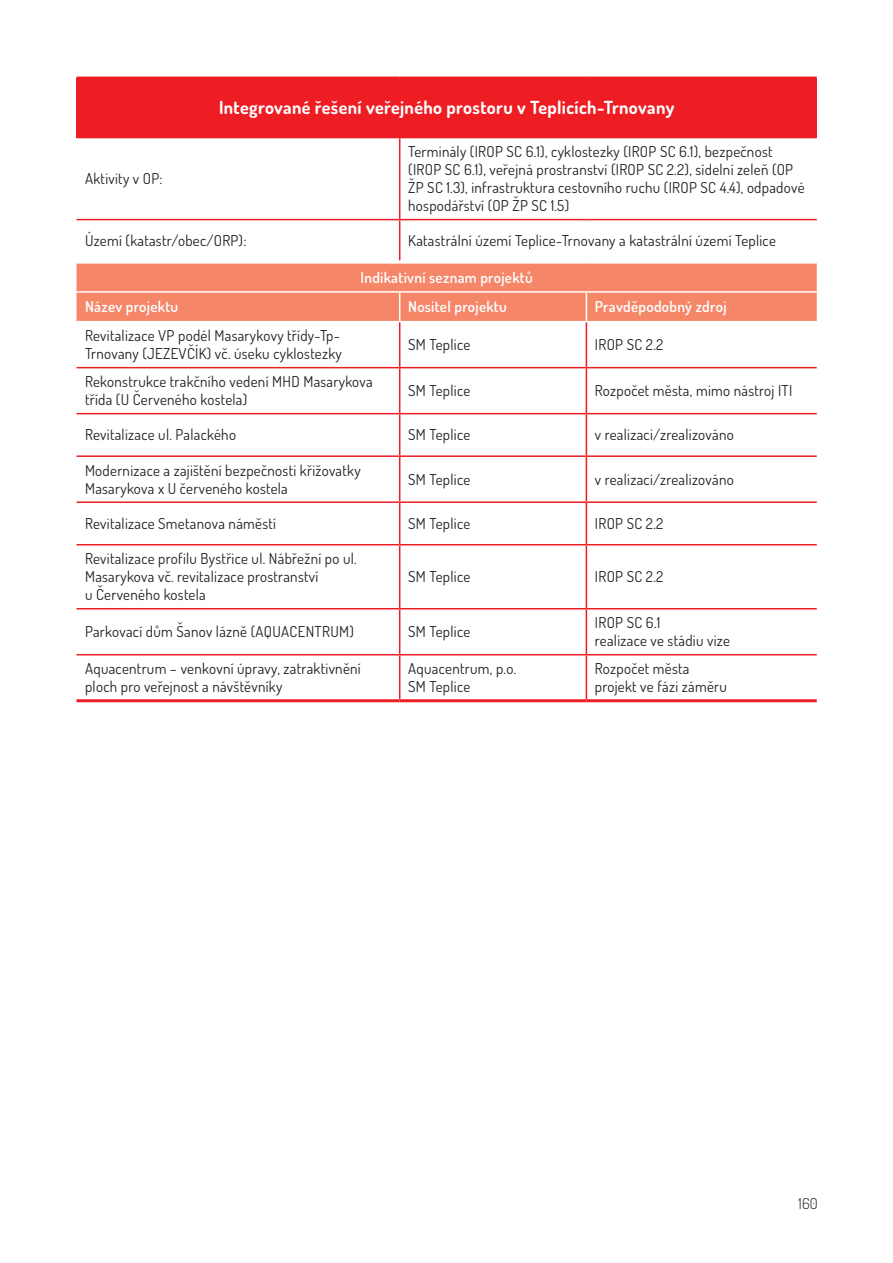
<style>
.page{position:relative;width:893px;height:1263px;background:#fff}
.page>*{position:absolute;margin:0;border:0;box-sizing:border-box;transform-origin:0 0}
.HLLLL{font:700 18px "Dosis";letter-spacing:.02em;color:#fff}
.Tabulka{font:15px/18px "Dosis";letter-spacing:.02em;color:#231f20}
.Tabulka-2{font:600 15px "Dosis";letter-spacing:.02em;color:#fff}
.t1{font:300 15px "Dosis";color:#231f20}
</style>
<div class="page">
<div style="left:77px;top:78px;width:740px;height:60px;background:#ee1d23"></div>
<hr style="left:399px;top:138px;width:1px;height:81px;background:#ee1d23">
<hr style="left:77px;top:219px;width:323px;height:1px;background:#ee1d23">
<hr style="left:77px;top:77px;width:323px;height:3px;background:#ee1d23">
<hr style="left:400px;top:77px;width:186px;height:3px;background:#ee1d23">
<hr style="left:586px;top:77px;width:231px;height:3px;background:#ee1d23">
<hr style="left:400px;top:219px;width:186px;height:1px;background:#ee1d23">
<hr style="left:399px;top:220px;width:1px;height:41px;background:#ee1d23">
<hr style="left:586px;top:219px;width:231px;height:1px;background:#ee1d23">
<div style="left:77px;top:264px;width:740px;height:57px;background:#f58668"></div>
<hr style="left:77px;top:699px;width:323px;height:3px;background:#ee1d23">
<hr style="left:400px;top:699px;width:186px;height:3px;background:#ee1d23">
<hr style="left:586px;top:699px;width:231px;height:3px;background:#ee1d23">
<hr style="left:77px;top:291px;width:323px;height:2px;background:#fff">
<hr style="left:400px;top:291px;width:186px;height:2px;background:#fff">
<hr style="left:586px;top:291px;width:231px;height:2px;background:#fff">
<hr style="left:399px;top:322px;width:1px;height:45px;background:#ee1d23">
<hr style="left:586px;top:322px;width:1px;height:45px;background:#ee1d23">
<hr style="left:77px;top:367px;width:323px;height:1px;background:#ee1d23">
<hr style="left:400px;top:367px;width:186px;height:1px;background:#ee1d23">
<hr style="left:399px;top:368px;width:1px;height:45px;background:#ee1d23">
<hr style="left:586px;top:367px;width:231px;height:1px;background:#ee1d23">
<hr style="left:586px;top:368px;width:1px;height:45px;background:#ee1d23">
<hr style="left:77px;top:413px;width:323px;height:1px;background:#ee1d23">
<hr style="left:400px;top:413px;width:186px;height:1px;background:#ee1d23">
<hr style="left:399px;top:414px;width:1px;height:41px;background:#ee1d23">
<hr style="left:586px;top:413px;width:231px;height:1px;background:#ee1d23">
<hr style="left:586px;top:414px;width:1px;height:41px;background:#ee1d23">
<hr style="left:77px;top:455px;width:323px;height:2px;background:#ee1d23">
<hr style="left:400px;top:455px;width:186px;height:2px;background:#ee1d23">
<hr style="left:399px;top:457px;width:1px;height:44px;background:#ee1d23">
<hr style="left:586px;top:455px;width:231px;height:2px;background:#ee1d23">
<hr style="left:586px;top:457px;width:1px;height:44px;background:#ee1d23">
<hr style="left:77px;top:501px;width:323px;height:2px;background:#ee1d23">
<hr style="left:400px;top:501px;width:186px;height:2px;background:#ee1d23">
<hr style="left:399px;top:503px;width:1px;height:41px;background:#ee1d23">
<hr style="left:586px;top:501px;width:231px;height:2px;background:#ee1d23">
<hr style="left:586px;top:503px;width:1px;height:41px;background:#ee1d23">
<hr style="left:77px;top:544px;width:323px;height:1px;background:#ee1d23">
<hr style="left:400px;top:544px;width:186px;height:1px;background:#ee1d23">
<hr style="left:399px;top:545px;width:1px;height:63px;background:#ee1d23">
<hr style="left:586px;top:544px;width:231px;height:1px;background:#ee1d23">
<hr style="left:586px;top:545px;width:1px;height:63px;background:#ee1d23">
<hr style="left:77px;top:608px;width:323px;height:1px;background:#ee1d23">
<hr style="left:400px;top:608px;width:186px;height:1px;background:#ee1d23">
<hr style="left:399px;top:609px;width:1px;height:45px;background:#ee1d23">
<hr style="left:586px;top:608px;width:231px;height:1px;background:#ee1d23">
<hr style="left:586px;top:609px;width:1px;height:45px;background:#ee1d23">
<hr style="left:77px;top:654px;width:323px;height:1px;background:#ee1d23">
<hr style="left:400px;top:654px;width:186px;height:1px;background:#ee1d23">
<hr style="left:399px;top:655px;width:1px;height:44px;background:#ee1d23">
<hr style="left:586px;top:654px;width:231px;height:1px;background:#ee1d23">
<hr style="left:586px;top:655px;width:1px;height:44px;background:#ee1d23">
<p class="Tabulka" style="left:85px;top:169px;width:79px">Aktivity v OP:</p>
<p class="HLLLL" style="left:219px;top:96px;width:457px">Integrované řešení veřejného prostoru v Teplicích-Trnovany</p>
<p class="Tabulka" style="left:408px;top:142px;width:398px">Terminály (IROP SC 6.1), cyklostezky (IROP SC 6.1), bezpečnost (IROP SC 6.1), veřejná prostranství (IROP SC 2.2), sídelní zeleň (OP ŽP SC 1.3), infrastruktura cestovního ruchu (IROP SC 4.4), odpadové hospodářství (OP ŽP SC 1.5)</p>
<p class="Tabulka" style="left:85px;top:231px;width:163px">Území (katastr/obec/ORP):</p>
<p class="Tabulka" style="left:408px;top:231px;width:369px">Katastrální území Teplice-Trnovany a katastrální území Teplice</p>
<p class="Tabulka-2" style="left:360px;top:267px;width:174px">Indikativní seznam projektů</p>
<p class="Tabulka-2" style="left:85px;top:297px;width:95px">Název projektu</p>
<p class="Tabulka-2" style="left:408px;top:297px;width:100px">Nositel projektu</p>
<p class="Tabulka-2" style="left:595px;top:297px;width:133px">Pravděpodobný zdroj</p>
<p class="Tabulka" style="left:85px;top:326px;width:258px">Revitalizace VP podél Masarykovy třídy-Tp-<br>Trnovany (JEZEVČÍK) vč. úseku cyklostezky</p>
<p class="Tabulka" style="left:408px;top:335px;width:64px">SM Teplice</p>
<p class="Tabulka" style="left:595px;top:335px;width:70px">IROP SC 2.2</p>
<p class="Tabulka" style="left:85px;top:372px;width:289px">Rekonstrukce trakčního vedení MHD Masarykova třída (U Červeného kostela)</p>
<p class="Tabulka" style="left:408px;top:381px;width:64px">SM Teplice</p>
<p class="Tabulka" style="left:595px;top:381px;width:199px">Rozpočet města, mimo nástroj ITI</p>
<p class="Tabulka" style="left:85px;top:425px;width:153px">Revitalizace ul. Palackého</p>
<p class="Tabulka" style="left:408px;top:425px;width:64px">SM Teplice</p>
<p class="Tabulka" style="left:595px;top:425px;width:140px">v realizaci/zrealizováno</p>
<p class="Tabulka" style="left:85px;top:461px;width:277px">Modernizace a zajištění bezpečnosti křižovatky<br>Masarykova x U červeného kostela</p>
<p class="Tabulka" style="left:408px;top:470px;width:64px">SM Teplice</p>
<p class="Tabulka" style="left:595px;top:470px;width:140px">v realizaci/zrealizováno</p>
<p class="Tabulka" style="left:85px;top:514px;width:193px">Revitalizace Smetanova náměstí</p>
<p class="Tabulka" style="left:408px;top:514px;width:64px">SM Teplice</p>
<p class="Tabulka" style="left:595px;top:514px;width:70px">IROP SC 2.2</p>
<p class="Tabulka" style="left:85px;top:549px;width:273px">Revitalizace profilu Bystřice ul. Nábřežní po ul.<br>Masarykova vč. revitalizace prostranství<br>u Červeného kostela</p>
<p class="Tabulka" style="left:408px;top:567px;width:64px">SM Teplice</p>
<p class="Tabulka" style="left:595px;top:567px;width:70px">IROP SC 2.2</p>
<p class="Tabulka" style="left:85px;top:622px;width:270px">Parkovací dům Šanov lázně (AQUACENTRUM)</p>
<p class="Tabulka" style="left:408px;top:622px;width:64px">SM Teplice</p>
<p class="Tabulka" style="left:85px;top:659px;width:277px">Aquacentrum – venkovní úpravy, zatraktivnění ploch pro veřejnost a návštěvníky</p>
<p class="Tabulka" style="left:408px;top:659px;width:110px">Aquacentrum, p.o.</p>
<p class="Tabulka" style="left:408px;top:677px;width:64px">SM Teplice</p>
<p class="Tabulka" style="left:595px;top:613px;width:67px">IROP SC 6.1</p>
<p class="Tabulka" style="left:595px;top:631px;width:137px">realizace ve stádiu vize</p>
<p class="Tabulka" style="left:595px;top:659px;width:96px">Rozpočet města</p>
<p class="Tabulka" style="left:595px;top:677px;width:134px">projekt ve fázi záměru</p>
<p class="t1" style="left:798px;top:1193px;width:21px">160</p>
</div>
